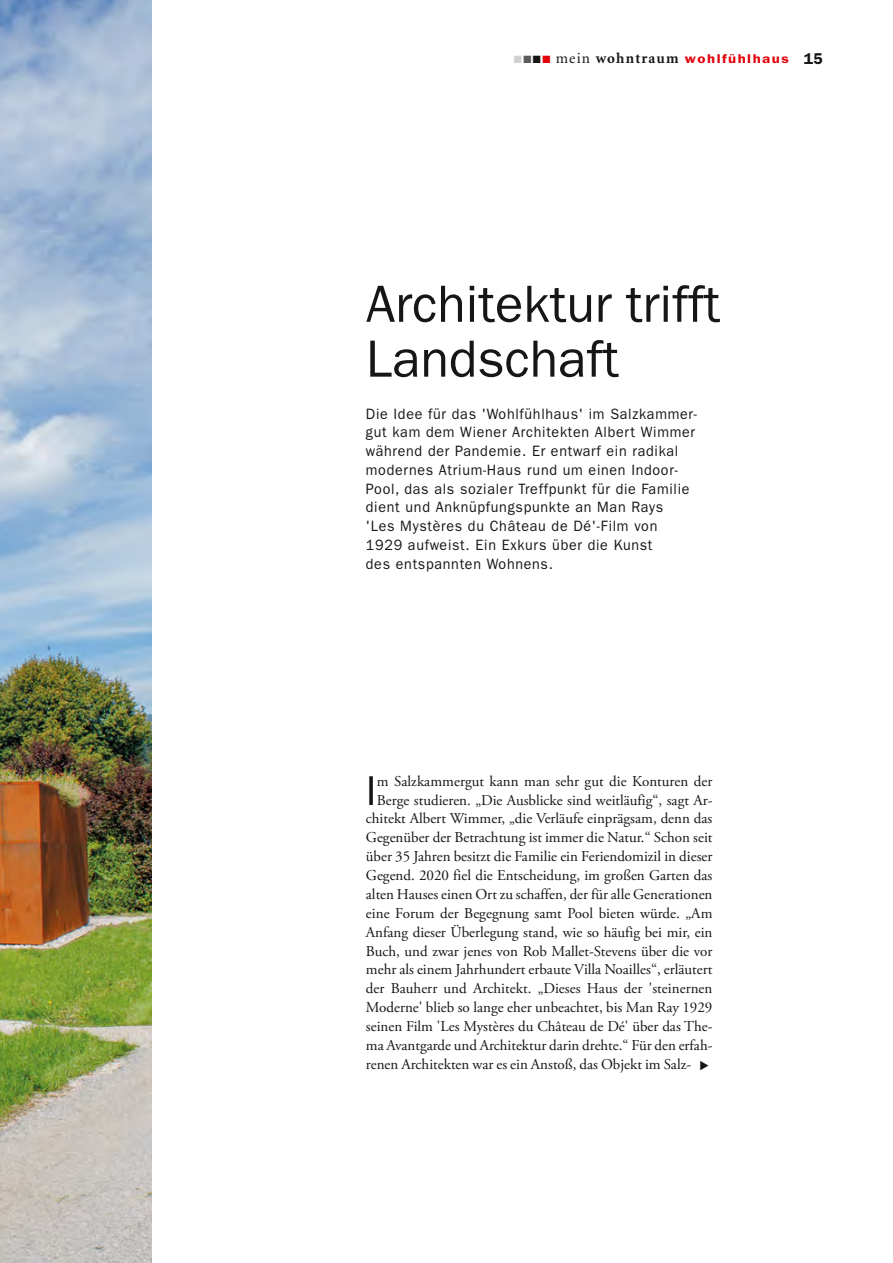
<style>
.page{position:relative;width:893px;height:1263px;background:#fff}
.page>*{position:absolute;margin:0;border:0;box-sizing:border-box;transform-origin:0 0}
.t1{font:52.5px/54.9px "ITC Franklin Gothic Std";color:#171615}
.t2{font:41.85px "ITC Franklin Gothic Std";color:#171615}
.t3{font:600 15.75px "ITC Franklin Gothic Std";color:#171615}
.t4{font:15px "Adobe Garamond Pro";color:#171615}
.t5{font:15px/18.8px "ITC Franklin Gothic Std";letter-spacing:.05em;color:#171615;scale:.95 1}
.t6{font:600 12.75px "ITC Franklin Gothic Std";letter-spacing:.1em;color:#e3000a;scale:1.18 1}
.s1{font-family:"Zipf Dingbits";font-weight:400;font-size:10.5px;color:#d1d1d0}
.s2{font-family:"Zipf Dingbits";font-weight:400;font-size:10.5px;color:#5d5c5b}
.s3{font-family:"Zipf Dingbits";font-weight:400;font-size:10.5px;color:#171615}
.s4{font-family:"Zipf Dingbits";font-weight:400;font-size:10.5px}
.s5{font-family:"Minion";font-weight:400;font-size:15px;color:#171615}
.s6{font-family:"Minion";font-weight:700;font-size:15px;color:#171615}
</style>
<div class="page">
<img style="left:0;top:0;width:151px;height:1263px">
<p class="t6" style="left:514px;top:54px;width:235px"><span class="s1">N</span><span class="s2">N</span><span class="s3">N</span><span class="s4">N</span> <span class="s5">mein</span> <span class="s6">wohntraum</span> wohlfühlhaus</p>
<p class="t3" style="left:804px;top:53px;width:20px">15</p>
<p class="t1" style="left:366px;top:281px;width:356px">Architektur trifft<br>Landschaft</p>
<p class="t5" style="left:366px;top:405px;width:350px">Die Idee für das 'Wohlfühlhaus' im Salzkammer&shy;gut kam dem Wiener Architekten Albert Wimmer während der Pandemie. Er entwarf ein radikal modernes Atrium-Haus rund um einen Indoor-Pool, das als sozialer Treffpunkt für die Familie dient und Anknüpfungspunkte an Man Rays<br>'Les Mystères du Château de Dé'-Film von 1929 aufweist. Ein Exkurs über die Kunst<br>des entspannten Wohnens.</p>
<p class="t2" style="left:366px;top:776px;width:12px">I</p>
<p class="t4" style="left:377px;top:775px;width:337px">m Salzkammergut kann man sehr gut die Konturen der</p>
<p class="t4" style="left:377px;top:794px;width:337px">Berge studieren. „Die Ausblicke sind weitläufig“, sagt Ar-</p>
<p class="t4" style="left:366px;top:813px;width:348px">chitekt Albert Wimmer, „die Verläufe einprägsam, denn das</p>
<p class="t4" style="left:366px;top:832px;width:348px">Gegenüber der Betrachtung ist immer die Natur.“ Schon seit</p>
<p class="t4" style="left:366px;top:850px;width:348px">über 35 Jahren besitzt die Familie ein Feriendomizil in dieser</p>
<p class="t4" style="left:366px;top:869px;width:348px">Gegend. 2020 fiel die Entscheidung, im großen Garten das</p>
<p class="t4" style="left:366px;top:888px;width:348px">alten Hauses einen Ort zu schaffen, der für alle Generationen</p>
<p class="t4" style="left:366px;top:907px;width:348px">eine Forum der Begegnung samt Pool bieten würde. „Am</p>
<p class="t4" style="left:366px;top:926px;width:348px">Anfang dieser Überlegung stand, wie so häufig bei mir, ein</p>
<p class="t4" style="left:366px;top:945px;width:348px">Buch, und zwar jenes von Rob Mallet-Stevens über die vor</p>
<p class="t4" style="left:366px;top:964px;width:348px">mehr als einem Jahrhundert erbaute Villa Noailles“, erläutert</p>
<p class="t4" style="left:366px;top:982px;width:348px">der Bauherr und Architekt. „Dieses Haus der 'steinernen</p>
<p class="t4" style="left:366px;top:1001px;width:348px">Moderne' blieb so lange eher unbeachtet, bis Man Ray 1929</p>
<p class="t4" style="left:366px;top:1020px;width:348px">seinen Film 'Les Mystères du Château de Dé' über das The-</p>
<p class="t4" style="left:366px;top:1039px;width:348px">ma Avantgarde und Architektur darin drehte.“ Für den erfah-</p>
<p class="t4" style="left:366px;top:1058px;width:327px">renen Architekten war es ein Anstoß, das Objekt im Salz-</p>
</div>
